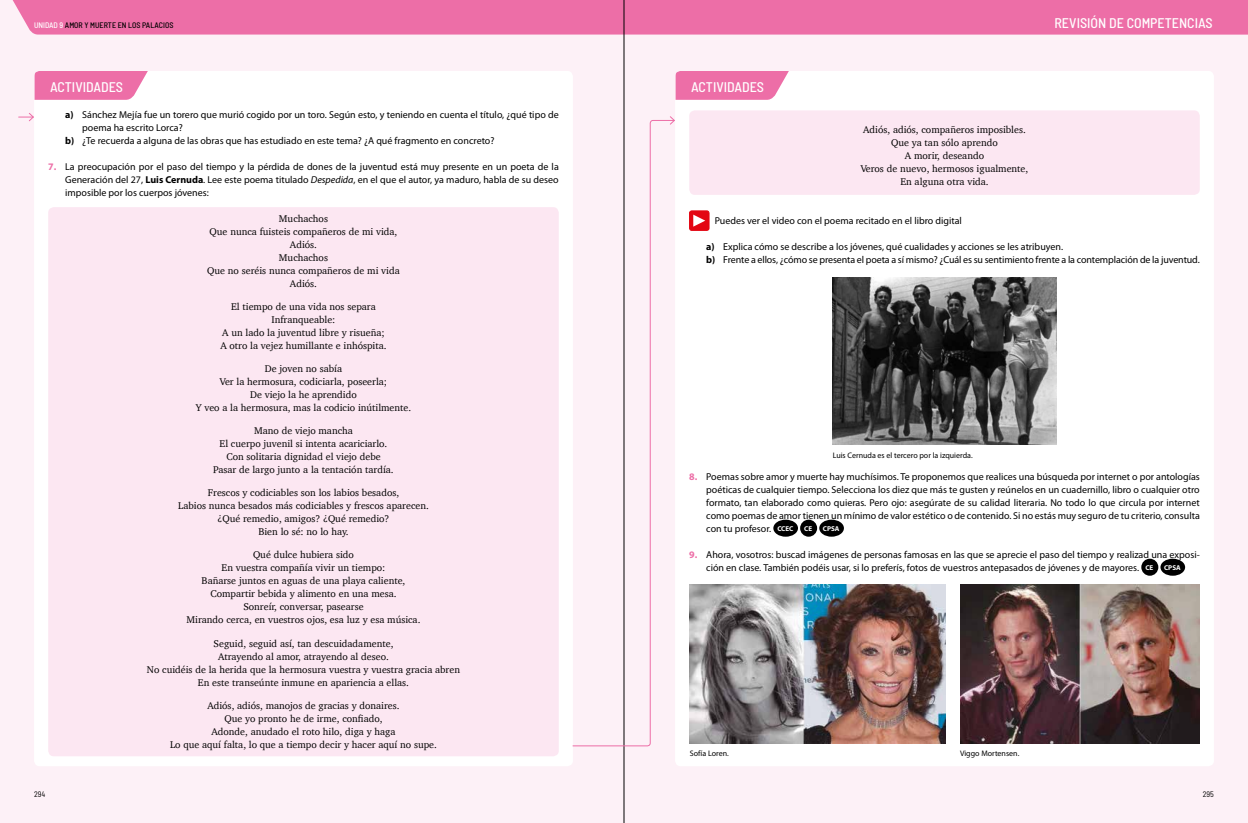
<style>
.page{position:relative;width:1248px;height:823px;background:#fff}
.page>*{position:absolute;margin:0;border:0;box-sizing:border-box;transform-origin:0 0}
.t1{font:500 semi-condensed 14px "Barlow";color:#fff}
.t2{font:10px/13px "Myriad Pro";color:#000;text-align:justify}
.t3{font:10px/13px "Charter";color:#000;text-align:center}
.t4{font:8px "Myriad Pro";color:#000}
.t5{font:500 semi-condensed 8px "Barlow";color:#000}
.t6{font:semi-condensed 8px "Barlow";color:#000}
.t7{font:700 7px "Myriad Pro";color:#fff}
.s1{color:#fff}
.s2{font-weight:700}
.s3{font-weight:700;color:#ed6ea7}
.s4{font-style:italic}
.s5{font-weight:700;font-size:7px;color:#fff}
</style>
<div class="page">
<div style="left:0;top:0;width:1247px;height:822px;background:#fdf1f7"></div>
<div style="left:12px;top:0;width:1235px;height:35px;background:#ed6ea7"></div>
<hr style="left:623px;top:0;width:1px;height:822px;background:#000">
<div style="left:34px;top:71px;width:539px;height:694px;background:#fff;border-radius:6px"></div>
<svg style="left:35px;top:71px;width:113px;height:29px;background:#ee79ae"></svg>
<svg style="left:19px;top:113px;width:15px;height:9px"></svg>
<svg style="left:572px;top:119px;width:96px;height:627px"></svg>
<svg style="left:668px;top:116px;width:7px;height:9px"></svg>
<div style="left:48px;top:207px;width:510px;height:548px;background:#fce7f2;border-radius:6px"></div>
<div style="left:675px;top:71px;width:538px;height:694px;background:#fff;border-radius:6px"></div>
<svg style="left:675px;top:71px;width:113px;height:29px;background:#ee79ad"></svg>
<div style="left:689px;top:110px;width:510px;height:85px;background:#fce7f2;border-radius:6px"></div>
<div style="left:773px;top:519px;width:25px;height:17px;background:#000;border-radius:50%"></div>
<div style="left:800px;top:519px;width:17px;height:17px;background:#000;border-radius:50%"></div>
<div style="left:819px;top:519px;width:24px;height:17px;background:#000;border-radius:50%"></div>
<div style="left:1141px;top:558px;width:17px;height:17px;background:#000;border-radius:50%"></div>
<div style="left:1160px;top:558px;width:24px;height:17px;background:#000;border-radius:50%"></div>
<div style="left:689px;top:211px;width:20px;height:19px;background:#e30613;border-radius:2px"></div>
<div style="left:689px;top:210px;width:20px;height:20px;border:1px solid #e30613;border-radius:2px"></div>
<svg style="left:693px;top:214px;width:12px;height:12px"></svg>
<img style="left:689px;top:584px;width:256px;height:158px">
<img style="left:960px;top:584px;width:239px;height:158px">
<img style="left:832px;top:277px;width:224px;height:167px">
<p class="t5" style="left:34px;top:20px;width:141px"><span class="s1">UNIDAD 9</span> AMOR Y MUERTE EN LOS PALACIOS</p>
<h1 class="t1" style="left:1054px;top:14px;width:159px">REVISIÓN DE COMPETENCIAS</h1>
<h1 class="t1" style="left:50px;top:79px;width:74px">ACTIVIDADES</h1>
<p class="t2" style="left:65px;top:108px;width:495px"><span class="s2">a)</span> Sánchez Mejía fue un torero que murió cogido por un toro. Según esto, y teniendo en cuenta el título, ¿qué tipo de</p>
<p class="t2" style="left:82px;top:121px;width:102px">poema ha escrito Lorca?</p>
<p class="t2" style="left:65px;top:134px;width:430px"><span class="s2">b)</span> ¿Te recuerda a alguna de las obras que has estudiado en este tema? ¿A qué fragmento en concreto?</p>
<p class="t2" style="left:65px;top:160px;width:495px;text-indent:-17px"><span class="s3">7.</span> La preocupación por el paso del tiempo y la pérdida de dones de la juventud está muy presente en un poeta de la Generación del 27, <span class="s2">Luis Cernuda</span>. Lee este poema titulado <span class="s4">Despedida</span>, en el que el autor, ya maduro, habla de su deseo imposible por los cuerpos jóvenes:</p>
<p class="t3" style="left:207px;top:212px;width:194px">Muchachos<br>Que nunca fuisteis compañeros de mi vida,<br>Adiós.<br>Muchachos<br>Que no seréis nunca compañeros de mi vida<br>Adiós.</p>
<p class="t3" style="left:220px;top:300px;width:168px">El tiempo de una vida nos separa<br>Infranqueable:<br>A un lado la juventud libre y risueña;<br>A otro la vejez humillante e inhóspita.</p>
<p class="t3" style="left:196px;top:362px;width:217px">De joven no sabía<br>Ver la hermosura, codiciarla, poseerla;<br>De viejo la he aprendido<br>Y veo a la hermosura, mas la codicio inútilmente.</p>
<p class="t3" style="left:213px;top:424px;width:182px">Mano de viejo mancha<br>El cuerpo juvenil si intenta acariciarlo.<br>Con solitaria dignidad el viejo debe<br>Pasar de largo junto a la tentación tardía.</p>
<p class="t3" style="left:178px;top:486px;width:252px">Frescos y codiciables son los labios besados,<br>Labios nunca besados más codiciables y frescos aparecen. ¿Qué remedio, amigos? ¿Qué remedio?<br>Bien lo sé: no lo hay.</p>
<p class="t3" style="left:186px;top:548px;width:235px">Qué dulce hubiera sido<br>En vuestra compañía vivir un tiempo:<br>Bañarse juntos en aguas de una playa caliente, Compartir bebida y alimento en una mesa.<br>Sonreír, conversar, pasearse<br>Mirando cerca, en vuestros ojos, esa luz y esa música.</p>
<p class="t3" style="left:147px;top:636px;width:314px">Seguid, seguid así, tan descuidadamente,<br>Atrayendo al amor, atrayendo al deseo.<br>No cuidéis de la herida que la hermosura vuestra y vuestra gracia abren En este transeúnte inmune en apariencia a ellas.</p>
<p class="t3" style="left:170px;top:698px;width:268px">Adiós, adiós, manojos de gracias y donaires.<br>Que yo pronto he de irme, confiado,<br>Adonde, anudado el roto hilo, diga y haga<br>Lo que aquí falta, lo que a tiempo decir y hacer aquí no supe.</p>
<h1 class="t1" style="left:691px;top:79px;width:74px">ACTIVIDADES</h1>
<p class="t3" style="left:860px;top:123px;width:169px">Adiós, adiós, compañeros imposibles.<br>Que ya tan sólo aprendo<br>A morir, deseando<br>Veros de nuevo, hermosos igualmente,<br>En alguna otra vida.</p>
<p class="t2" style="left:714px;top:214px;width:249px">Puedes ver el video con el poema recitado en el libro digital</p>
<p class="t2" style="left:706px;top:240px;width:495px"><span class="s2">a)</span> Explica cómo se describe a los jóvenes, qué cualidades y acciones se les atribuyen.<br><span class="s2">b)</span> Frente a ellos, ¿cómo se presenta el poeta a sí mismo? ¿Cuál es su sentimiento frente a la contemplación de la juventud.</p>
<p class="t4" style="left:832px;top:450px;width:141px">Luis Cernuda es el tercero por la izquierda.</p>
<p class="t2" style="left:706px;top:469px;width:495px;text-indent:-17px"><span class="s3">8.</span> Poemas sobre amor y muerte hay muchísimos. Te proponemos que realices una búsqueda por internet o por antologías poéticas de cualquier tiempo. Selecciona los diez que más te gusten y reúnelos en un cuadernillo, libro o cualquier otro formato, tan elaborado como quieras. Pero ojo: asegúrate de su calidad literaria. No todo lo que circula por internet como poemas de amor tienen un mínimo de valor estético o de contenido. Si no estás muy seguro de tu criterio, consulta con tu profesor. <span class="s5">CCEC</span></p>
<p class="t7" style="left:804px;top:523px;width:9px">CE</p>
<p class="t7" style="left:822px;top:523px;width:18px">CPSA</p>
<p class="t2" style="left:706px;top:547px;width:495px;text-indent:-17px"><span class="s3">9.</span> Ahora, vosotros: buscad imágenes de personas famosas en las que se aprecie el paso del tiempo y realizad una exposi&shy;ción en clase<span class="s4">.</span> También podéis usar, si lo preferís, fotos de vuestros antepasados de jóvenes y de mayores. <span class="s5">CE</span></p>
<p class="t7" style="left:1163px;top:562px;width:18px">CPSA</p>
<p class="t4" style="left:689px;top:748px;width:40px">Sofía Loren.</p>
<p class="t4" style="left:960px;top:748px;width:61px">Viggo Mortensen.</p>
<p class="t6" style="left:34px;top:788px;width:13px">294</p>
<p class="t6" style="left:1202px;top:788px;width:13px">295</p>
</div>
